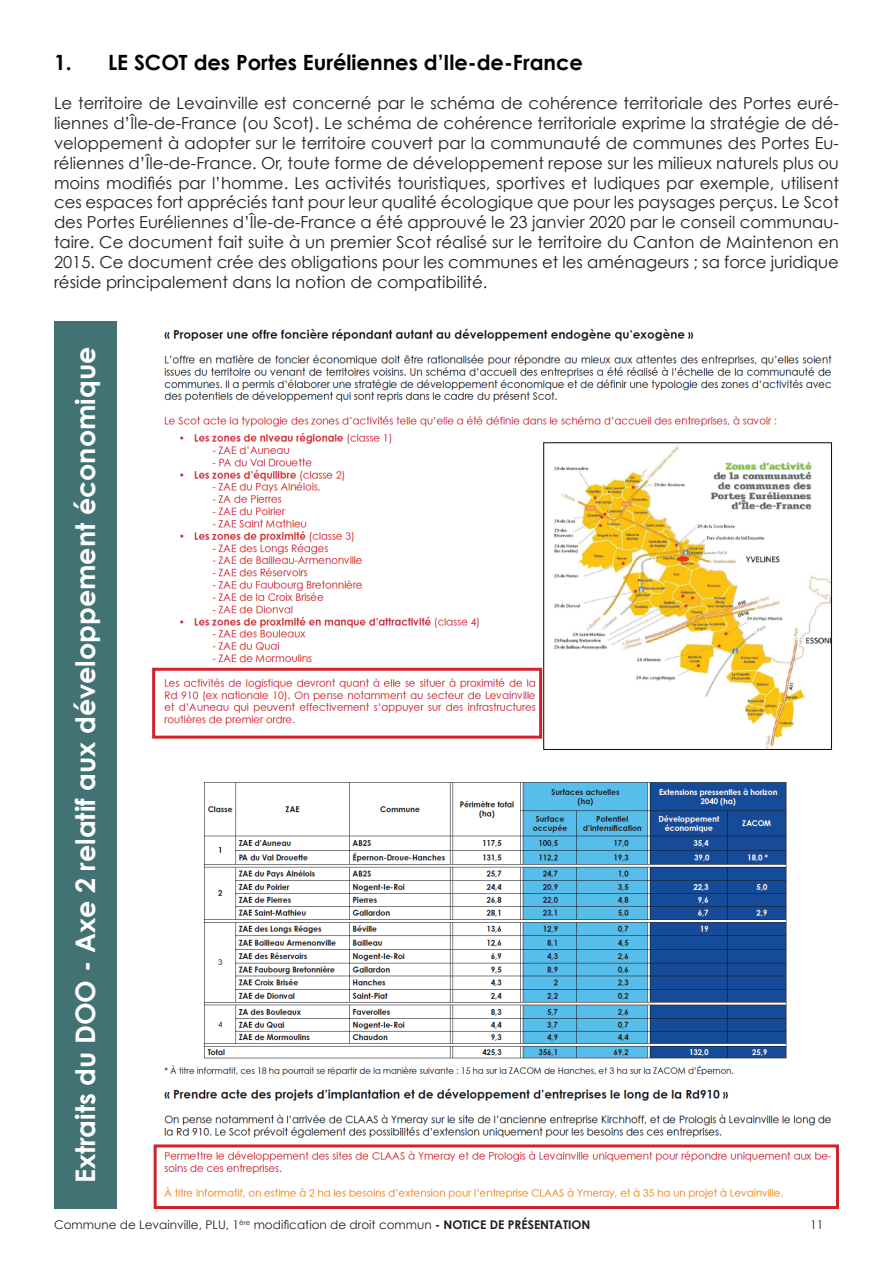
<style>
.page{position:relative;width:893px;height:1263px;background:#fff}
.page>*{position:absolute;margin:0;border:0;box-sizing:border-box;transform-origin:0 0}
.t1{font:700 27px "Century Gothic";color:#fff}
.t2{font:700 21px "Century Gothic";color:#000}
.t3{font:16.5px/19.8px "Century Gothic";color:#231f20;text-align:justify}
.t4{font:12px "Century Gothic";color:#231f20}
.s1{font-weight:700}
</style>
<div class="page">
<img style="left:154px;top:328px;width:678px;height:422px">
<img style="left:164px;top:782px;width:667px;height:417px">
<div style="left:54px;top:321px;width:62px;height:888px;background:#427274"></div>
<div style="left:152px;top:668px;width:390px;height:71px;border:3px solid #d1232a"></div>
<div style="left:154px;top:1144px;width:685px;height:65px;border:3px solid #d1232a"></div>
<p class="t2" style="left:54px;top:46px;width:531px">1. LE SCOT des Portes Euréliennes d’Ile-de-France</p>
<p class="t3" style="left:54px;top:93px;width:786px">Le territoire de Levainville est concerné par le schéma de cohérence territoriale des Portes euré&shy;liennes d’Île-de-France (ou Scot). Le schéma de cohérence territoriale exprime la stratégie de dé&shy;veloppement à adopter sur le territoire couvert par la communauté de communes des Portes Eu&shy;réliennes d’Île-de-France. Or, toute forme de développement repose sur les milieux naturels plus ou moins modifiés par l’homme. Les activités touristiques, sportives et ludiques par exemple, utilisent ces espaces fort appréciés tant pour leur qualité écologique que pour les paysages perçus. Le Scot des Portes Euréliennes d’Île-de-France a été approuvé le 23 janvier 2020 par le conseil communau&shy;taire. Ce document fait suite à un premier Scot réalisé sur le territoire du Canton de Maintenon en 2015. Ce document crée des obligations pour les communes et les aménageurs ; sa force juridique réside principalement dans la notion de compatibilité.</p>
<h1 class="t1" style="left:65px;top:1183px;width:838px;rotate:-90deg">Extraits du DOO - Axe 2 relatif aux développement économique</h1>
<p class="t4" style="left:54px;top:1216px;width:538px">Commune de Levainville, PLU, 1<sup>ère</sup> modification de droit commun <span class="s1">- NOTICE DE PRÉSENTATION</span></p>
<p class="t4" style="left:810px;top:1216px;width:15px">11</p>
</div>
